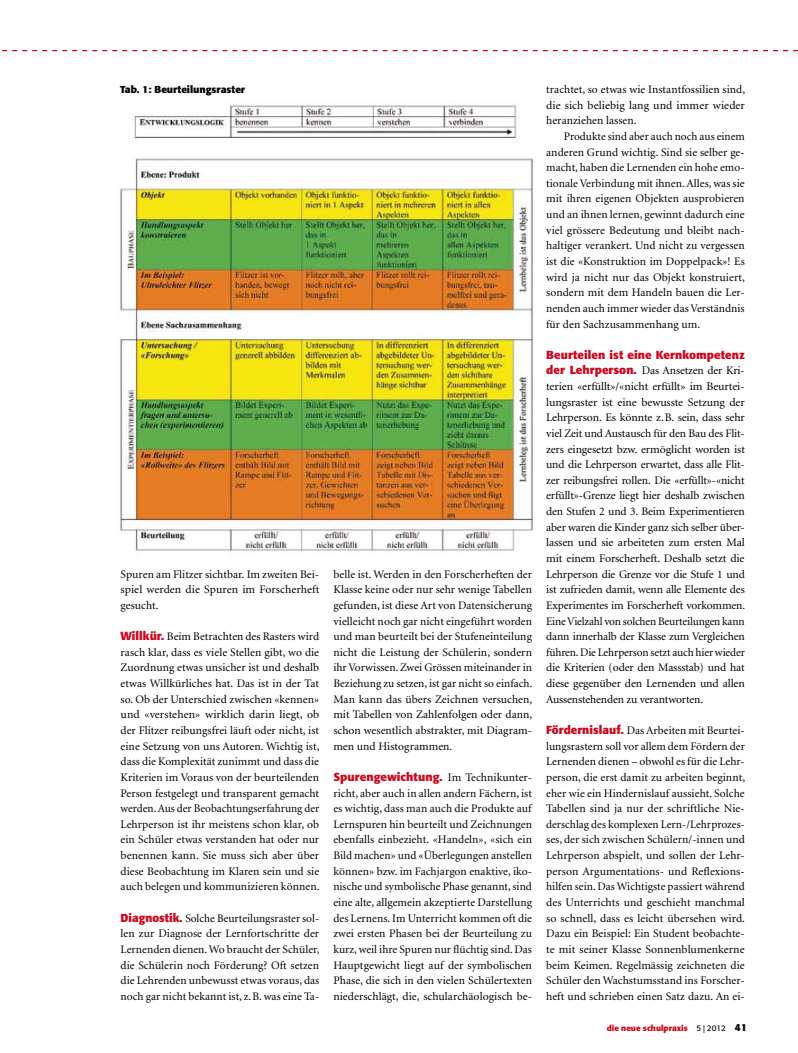
<style>
.page{position:relative;width:798px;height:1053px;background:#fff}
.page>*{position:absolute;margin:0;border:0;box-sizing:border-box;transform-origin:0 0}
.t1{font:11.5px/15.6px "Minion";letter-spacing:.005em;color:#000;text-align:justify}
.t2{font:700 11.5px "Formata";letter-spacing:.005em;color:#cd071e}
.t3{font:700 10px "Formata";color:#000}
.t4{font:700 8.12px "Formata";color:#cd071e}
.s1{font-family:"Formata";font-weight:700;color:#cd071e}
.s2{font-family:"Minion";font-weight:400;color:#000}
.s3{font-weight:400;color:#000}
.s4{font-size:10px;color:#000}
</style>
<div class="page">
<svg style="left:2px;top:50px;width:795px;height:1px"></svg>
<img style="left:117px;top:105px;width:416px;height:450px">
<p class="t3" style="left:120px;top:83px;width:126px">Tab. 1: Beurteilungsraster</p>
<p class="t1" style="left:546px;top:82px;width:200px">trachtet, so etwas wie Instantfossilien sind, die sich beliebig lang und immer wieder heranziehen lassen.</p>
<p class="t1" style="left:546px;top:129px;width:200px;text-indent:18px">Produkte sind aber auch noch aus einem anderen Grund wichtig. Sind sie selber ge&shy;macht, haben die Lernenden ein hohe emo&shy;tionale Verbindung mit ihnen. Alles, was sie mit ihren eigenen Objekten ausprobieren und an ihnen lernen, gewinnt dadurch eine viel grössere Bedeutung und bleibt nach&shy;haltiger verankert. Und nicht zu vergessen ist die «Konstruktion im Doppelpack»! Es wird ja nicht nur das Objekt konstruiert, sondern mit dem Handeln bauen die Ler&shy;nenden auch immer wieder das Verständnis für den Sachzusammenhang um.</p>
<p class="t2" style="left:546px;top:347px;width:200px">Beurteilen ist eine Kernkompetenz</p>
<p class="t1" style="left:546px;top:363px;width:200px"><span class="s1">der Lehrperson.</span> Das Ansetzen der Kri&shy;terien «erfüllt»/«nicht erfüllt» im Beurtei&shy;lungsraster ist eine bewusste Setzung der Lehrperson. Es könnte z.B. sein, dass sehr viel Zeit und Austausch für den Bau des Flit&shy;zers eingesetzt bzw. ermöglicht worden ist und die Lehrperson erwartet, dass alle Flit&shy;zer reibungsfrei rollen. Die «erfüllt»-«nicht erfüllt»-Grenze liegt hier deshalb zwischen den Stufen 2 und 3. Beim Experimentieren aber waren die Kinder ganz sich selber über&shy;lassen und sie arbeiteten zum ersten Mal mit einem Forscherheft. Deshalb setzt die Lehrperson die Grenze vor die Stufe 1 und ist zufrieden damit, wenn alle Elemente des Experimentes im Forscherheft vorkommen.<br>Eine Vielzahl von solchen Beurteilungen kann dann innerhalb der Klasse zum Vergleichen führen. Die Lehrperson setzt auch hier wieder die Kriterien (oder den Massstab) und hat diese gegenüber den Lernenden und allen Aussenstehenden zu verantworten.</p>
<p class="t1" style="left:546px;top:723px;width:200px"><span class="s1">Fördernislauf.</span> Das Arbeiten mit Beurtei&shy;lungsrastern soll vor allem dem Fördern der Lernenden dienen – obwohl es für die Lehr&shy;person, die erst damit zu arbeiten beginnt, eher wie ein Hindernislauf aussieht. Solche Tabellen sind ja nur der schriftliche Nie&shy;derschlag des komplexen Lern-/Lehrprozes&shy;ses, der sich zwischen Schülern/-innen und Lehrperson abspielt, und sollen der Lehr&shy;person Argumentations- und Reflexions&shy;hilfen sein. Das Wichtigste passiert während des Unterrichts und geschieht manchmal so schnell, dass es leicht übersehen wird.<br>Dazu ein Beispiel: Ein Student beobachte&shy;te mit seiner Klasse Sonnenblumenkerne beim Keimen. Regelmässig zeichneten die Schüler den Wachstumsstand ins Forscher&shy;heft und schrieben einen Satz dazu. An ei-</p>
<p class="t1" style="left:333px;top:566px;width:200px">belle ist. Werden in den Forscherheften der Klasse keine oder nur sehr wenige Tabellen gefunden, ist diese Art von Datensicherung vielleicht noch gar nicht eingeführt worden und man beurteilt bei der Stufeneinteilung nicht die Leistung der Schülerin, sondern ihr Vorwissen. Zwei Grössen miteinander in Beziehung zu setzen, ist gar nicht so einfach.<br>Man kann das übers Zeichnen versuchen, mit Tabellen von Zahlenfolgen oder dann, schon wesentlich abstrakter, mit Diagram&shy;men und Histogrammen.</p>
<p class="t2" style="left:333px;top:769px;width:200px">Spurengewichtung. <span class="s2">Im Technikunter-</span></p>
<p class="t1" style="left:333px;top:785px;width:200px">richt, aber auch in allen andern Fächern, ist es wichtig, dass man auch die Produkte auf Lernspuren hin beurteilt und Zeichnungen ebenfalls einbezieht. «Handeln», «sich ein Bild machen» und «Überlegungen anstellen können» bzw. im Fachjargon enaktive, iko&shy;nische und symbolische Phase genannt, sind eine alte, allgemein akzeptierte Darstellung des Lernens. Im Unterricht kommen oft die zwei ersten Phasen bei der Beurteilung zu kurz, weil ihre Spuren nur flüchtig sind. Das Hauptgewicht liegt auf der symbolischen Phase, die sich in den vielen Schülertexten niederschlägt, die, schularchäologisch be-</p>
<p class="t1" style="left:120px;top:566px;width:200px">Spuren am Flitzer sichtbar. Im zweiten Bei&shy;spiel werden die Spuren im Forscherheft gesucht.</p>
<p class="t1" style="left:120px;top:629px;width:200px"><span class="s1">Willkür.</span> Beim Betrachten des Rasters wird rasch klar, dass es viele Stellen gibt, wo die Zuordnung etwas unsicher ist und deshalb etwas Willkürliches hat. Das ist in der Tat so. Ob der Unterschied zwischen «kennen» und «verstehen» wirklich darin liegt, ob der Flitzer reibungsfrei läuft oder nicht, ist eine Setzung von uns Autoren. Wichtig ist, dass die Komplexität zunimmt und dass die Kriterien im Voraus von der beurteilenden Person festgelegt und transparent gemacht werden. Aus der Beobachtungserfahrung der Lehrperson ist ihr meistens schon klar, ob ein Schüler etwas verstanden hat oder nur benennen kann. Sie muss sich aber über diese Beobachtung im Klaren sein und sie auch belegen und kommunizieren können.</p>
<p class="t1" style="left:120px;top:910px;width:200px"><span class="s1">Diagnostik.</span> Solche Beurteilungsraster sol&shy;len zur Diagnose der Lernfortschritte der Lernenden dienen. Wo braucht der Schüler, die Schülerin noch Förderung? Oft setzen die Lehrenden unbewusst etwas voraus, das noch gar nicht bekannt ist, z.B. was eine Ta-</p>
<p class="t4" style="left:606px;top:1022px;width:142px">die neue schulpraxis <span class="s3">5 | 2012</span> <span class="s4">41</span></p>
</div>
